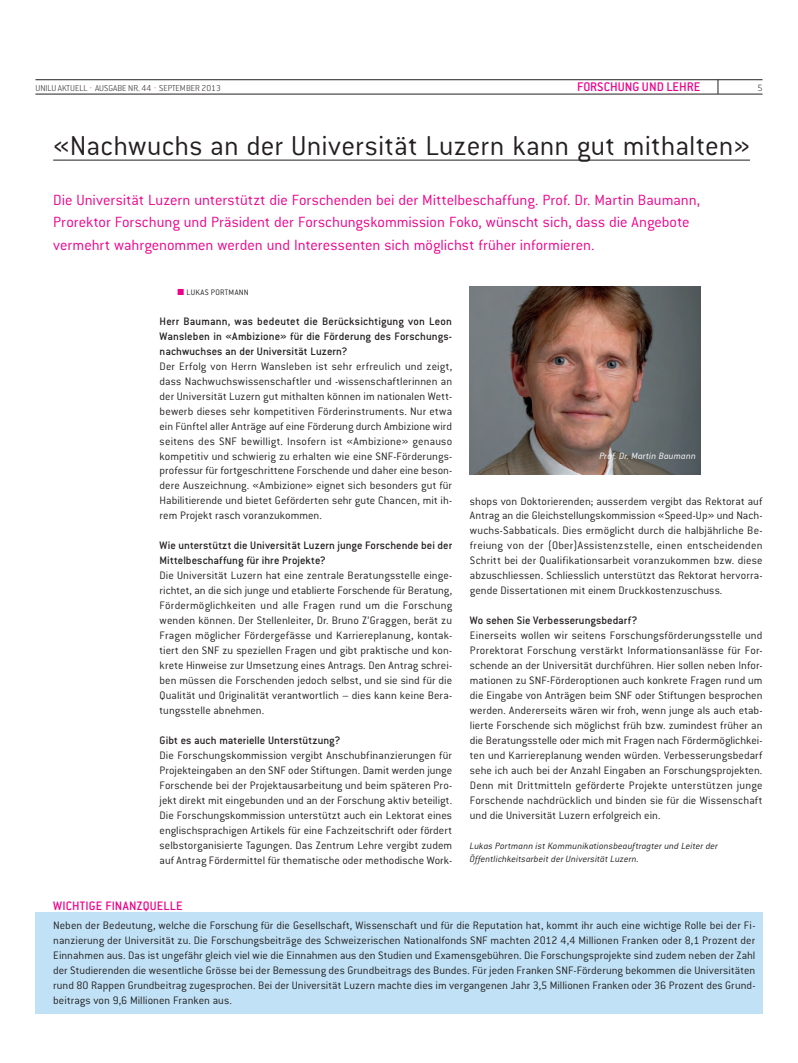
<style>
.page{position:relative;width:798px;height:1063px;background:#fff}
.page>*{position:absolute;margin:0;border:0;box-sizing:border-box;transform-origin:0 0}
.t1{font:300 30px "Conduit ITC Std";letter-spacing:.005em;color:#231f20}
.t2{font:300 16.25px/22.5px "Conduit ITC Std";color:#ed028c}
.t3{font:500 13.75px "Conduit ITC Std";letter-spacing:.005em;color:#ed028c}
.t4{font:500 13.5px "Conduit ITC Std";letter-spacing:.015em;color:#ed028c}
.t5{font:300 11.88px/15px "Conduit ITC Std";letter-spacing:.005em;color:#231f20;text-align:justify}
.t6{font:500 11.88px/15px "Conduit ITC Std";letter-spacing:.005em;color:#231f20;text-align:justify}
.t7{font:italic 300 10px/13.8px "Conduit ITC Std";letter-spacing:.01em;color:#231f20}
.t8{font:italic 300 10px "Conduit ITC Std";letter-spacing:.015em;color:#fff}
.t9{font:200 10px "Conduit ITC Std";color:#231f20}
.t10{font:200 9.38px "Conduit ITC Std";color:#231f20}
.t11{font:300 8.75px "Conduit ITC Std";letter-spacing:.035em;color:#231f20}
.t12{font:8.75px "Zapf Dingbats Std";color:#ed028c}
.s1{color:#ed028c}
</style>
<div class="page">
<hr style="left:35px;top:80px;width:727px;height:1px;background:#231f20">
<hr style="left:35px;top:94px;width:727px;height:1px;background:#231f20">
<svg style="left:717px;top:80px;width:1px;height:14px"></svg>
<hr style="left:53px;top:160px;width:696px;height:1px;background:#231f20">
<div style="left:35px;top:912px;width:727px;height:101px;background:#c1e2f6"></div>
<img style="left:469px;top:287px;width:231px;height:187px">
<p class="t10" style="left:35px;top:82px;width:187px">UNILU AKTUELL <span class="s1">·</span> AUSGABE NR. 44 <span class="s1">·</span> SEPTEMBER 2013</p>
<p class="t3" style="left:577px;top:79px;width:125px">FORSCHUNG UND LEHRE</p>
<p class="t9" style="left:757px;top:82px;width:7px">5</p>
<h1 class="t1" style="left:53px;top:127px;width:698px">«Nachwuchs an der Universität Luzern kann gut mithalten»</h1>
<p class="t2" style="left:53px;top:188px;width:648px">Die Universität Luzern unterstützt die Forschenden bei der Mittelbeschaffung. Prof. Dr. Martin Baumann,<br>Prorektor Forschung und Präsident der Forschungskommission Foko, wünscht sich, dass die Angebote vermehrt wahrgenommen werden und Interessenten sich möglichst früher informieren.</p>
<p class="t11" style="left:177px;top:287px;width:73px"><span class="s1">■</span> LUKAS PORTMANN</p>
<p class="t6" style="left:159px;top:313px;width:294px">Herr Baumann, was bedeutet die Berücksichtigung von Leon Wansleben in «Ambizione» für die Förderung des Forschungs&shy;nachwuchses an der Universität Luzern?</p>
<p class="t5" style="left:159px;top:358px;width:294px">Der Erfolg von Herrn Wansleben ist sehr erfreulich und zeigt, dass Nachwuchswissenschaftler und -wissenschaftlerinnen an der Universität Luzern gut mithalten können im nationalen Wett&shy;bewerb dieses sehr kompetitiven Förderinstruments. Nur etwa ein Fünftel aller Anträge auf eine Förderung durch Ambizione wird seitens des SNF bewilligt. Insofern ist «Ambizione» genauso kompetitiv und schwierig zu erhalten wie eine SNF-Förderungs&shy;professur für fortgeschrittene Forschende und daher eine beson&shy;dere Auszeichnung. «Ambizione» eignet sich besonders gut für Habilitierende und bietet Geförderten sehr gute Chancen, mit ih&shy;rem Projekt rasch voranzukommen.</p>
<p class="t6" style="left:159px;top:538px;width:294px">Wie unterstützt die Universität Luzern junge Forschende bei der<br>Mittelbeschaffung für ihre Projekte?</p>
<p class="t5" style="left:159px;top:568px;width:294px">Die Universität Luzern hat eine zentrale Beratungsstelle einge&shy;richtet, an die sich junge und etablierte Forschende für Beratung, Fördermöglichkeiten und alle Fragen rund um die Forschung wenden können. Der Stellenleiter, Dr. Bruno Z’Graggen, berät zu Fragen möglicher Fördergefässe und Karriereplanung, kontak&shy;tiert den SNF zu speziellen Fragen und gibt praktische und kon&shy;krete Hinweise zur Umsetzung eines Antrags. Den Antrag schrei&shy;ben müssen die Forschenden jedoch selbst, und sie sind für die Qualität und Originalität verantwortlich – dies kann keine Bera&shy;tungsstelle abnehmen.</p>
<p class="t6" style="left:159px;top:732px;width:182px">Gibt es auch materielle Unterstützung?</p>
<p class="t5" style="left:159px;top:747px;width:294px">Die Forschungskommission vergibt Anschubfinanzierungen für Projekteingaben an den SNF oder Stiftungen. Damit werden junge Forschende bei der Projektausarbeitung und beim späteren Pro&shy;jekt direkt mit eingebunden und an der Forschung aktiv beteiligt.<br>Die Forschungskommission unterstützt auch ein Lektorat eines englischsprachigen Artikels für eine Fachzeitschrift oder fördert selbstorganisierte Tagungen. Das Zentrum Lehre vergibt zudem auf Antrag Fördermittel für thematische oder methodische Work-</p>
<p class="t12" style="left:184px;top:288px;width:4px">■</p>
<p class="t4" style="left:53px;top:898px;width:131px">WICHTIGE FINANZQUELLE</p>
<p class="t8" style="left:599px;top:450px;width:98px">Prof. Dr. Martin Baumann</p>
<p class="t5" style="left:469px;top:493px;width:294px">shops von Doktorierenden; ausserdem vergibt das Rektorat auf Antrag an die Gleichstellungskommission «Speed-Up» und Nach&shy;wuchs-Sabbaticals. Dies ermöglicht durch die halbjährliche Be&shy;freiung von der (Ober)Assistenzstelle, einen entscheidenden Schritt bei der Qualifikationsarbeit voranzukommen bzw. diese abzuschliessen. Schliesslich unterstützt das Rektorat hervorra&shy;gende Dissertationen mit einem Druckkostenzuschuss.</p>
<p class="t6" style="left:469px;top:613px;width:169px">Wo sehen Sie Verbesserungsbedarf?</p>
<p class="t5" style="left:469px;top:628px;width:294px">Einerseits wollen wir seitens Forschungsförderungsstelle und Prorektorat Forschung verstärkt Informationsanlässe für For&shy;schende an der Universität durchführen. Hier sollen neben Infor&shy;mationen zu SNF-Förderoptionen auch konkrete Fragen rund um die Eingabe von Anträgen beim SNF oder Stiftungen besprochen werden. Andererseits wären wir froh, wenn junge als auch etab&shy;lierte Forschende sich möglichst früh bzw. zumindest früher an die Beratungsstelle oder mich mit Fragen nach Fördermöglichkei&shy;ten und Karriereplanung wenden würden. Verbesserungsbedarf sehe ich auch bei der Anzahl Eingaben an Forschungsprojekten.<br>Denn mit Drittmitteln geförderte Projekte unterstützen junge Forschende nachdrücklich und binden sie für die Wissenschaft und die Universität Luzern erfolgreich ein.</p>
<p class="t7" style="left:469px;top:838px;width:249px">Lukas Portmann ist Kommunikationsbeauftragter und Leiter der<br>Öffentlichkeitsarbeit der Universität Luzern.</p>
<p class="t5" style="left:53px;top:917px;width:703px">Neben der Bedeutung, welche die Forschung für die Gesellschaft, Wissenschaft und für die Reputation hat, kommt ihr auch eine wichtige Rolle bei der Fi&shy;nanzierung der Universität zu. Die Forschungsbeiträge des Schweizerischen Nationalfonds SNF machten 2012 4,4 Millionen Franken oder 8,1 Prozent der Einnahmen aus. Das ist ungefähr gleich viel wie die Einnahmen aus den Studien und Examensgebühren. Die Forschungsprojekte sind zudem neben der Zahl der Studierenden die wesentliche Grösse bei der Bemessung des Grundbeitrags des Bundes. Für jeden Franken SNF-Förderung bekommen die Universitäten rund 80 Rappen Grundbeitrag zugesprochen. Bei der Universität Luzern machte dies im vergangenen Jahr 3,5 Millionen Franken oder 36 Prozent des Grund&shy;beitrags von 9,6 Millionen Franken aus.</p>
</div>
